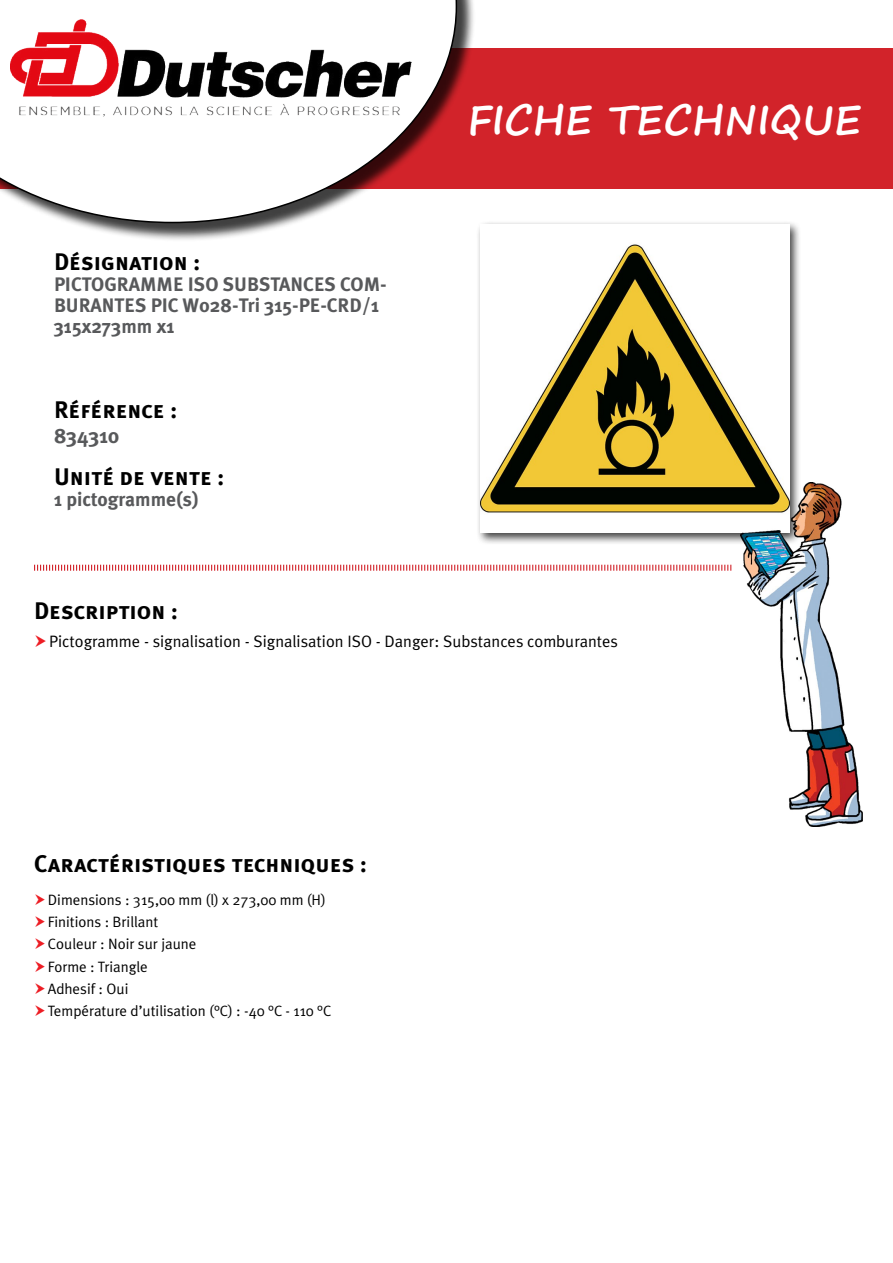
<style>
.page{position:relative;width:893px;height:1263px;background:#fff}
.page>*{position:absolute;margin:0;border:0;box-sizing:border-box;transform-origin:0 0}
.t1{font:700 40.5px "Segoe Print";color:#fff}
.t2{font:24px "Meta Plus Bold Caps";color:#000}
.t3{font:700 21px "Meta Plus";color:#58595b}
.t4{font:700 19.5px/21px "Meta Plus";color:#58595b}
.t5{font:16.5px "Meta Plus Normal";color:#000}
.t6{font:15px/22.2px "Meta Plus Normal";color:#000}
</style>
<div class="page">
<div style="left:0;top:49px;width:893px;height:140px;background:#d2232a"></div>
<div style="left:0;top:0;width:475px;height:242px;background:#000;opacity:.75"></div>
<svg style="left:0;top:0;width:457px;height:223px"></svg>
<div style="left:476px;top:220px;width:326px;height:325px;background:#000;opacity:.75"></div>
<img style="left:480px;top:224px;width:309px;height:309px">
<svg style="left:34px;top:564px;width:698px;height:7px"></svg>
<img style="left:741px;top:483px;width:121px;height:343px">
<h2 class="t2" style="left:54px;top:248px;width:148px">Désignation :</h2>
<h3 class="t4" style="left:54px;top:274px;width:334px">PICTOGRAMME ISO SUBSTANCES COM-<br>BURANTES PIC W028-Tri 315-PE-CRD/1<br>315x273mm x1</h3>
<h2 class="t2" style="left:54px;top:396px;width:125px">Référence :</h2>
<h3 class="t3" style="left:54px;top:424px;width:67px">834310</h3>
<h2 class="t2" style="left:54px;top:463px;width:172px">Unité de vente :</h2>
<h3 class="t4" style="left:54px;top:489px;width:146px">1 pictogramme(s)</h3>
<h2 class="t2" style="left:34px;top:596px;width:146px">Description :</h2>
<h1 class="t1" style="left:467px;top:83px;width:395px">FICHE TECHNIQUE</h1>
<p class="t5" style="left:49px;top:632px;width:570px">Pictogramme - signalisation - Signalisation ISO - Danger: Substances comburantes</p>
<h2 class="t2" style="left:34px;top:850px;width:335px">Caractéristiques techniques :</h2>
<p class="t6" style="left:48px;top:888px;width:285px">Dimensions : 315,00 mm (l) x 273,00 mm (H)<br>Finitions : Brillant<br>Couleur : Noir sur jaune<br>Forme : Triangle<br>Adhesif : Oui<br>Température d’utilisation (°C) : -40 °C - 110 °C</p>
</div>
